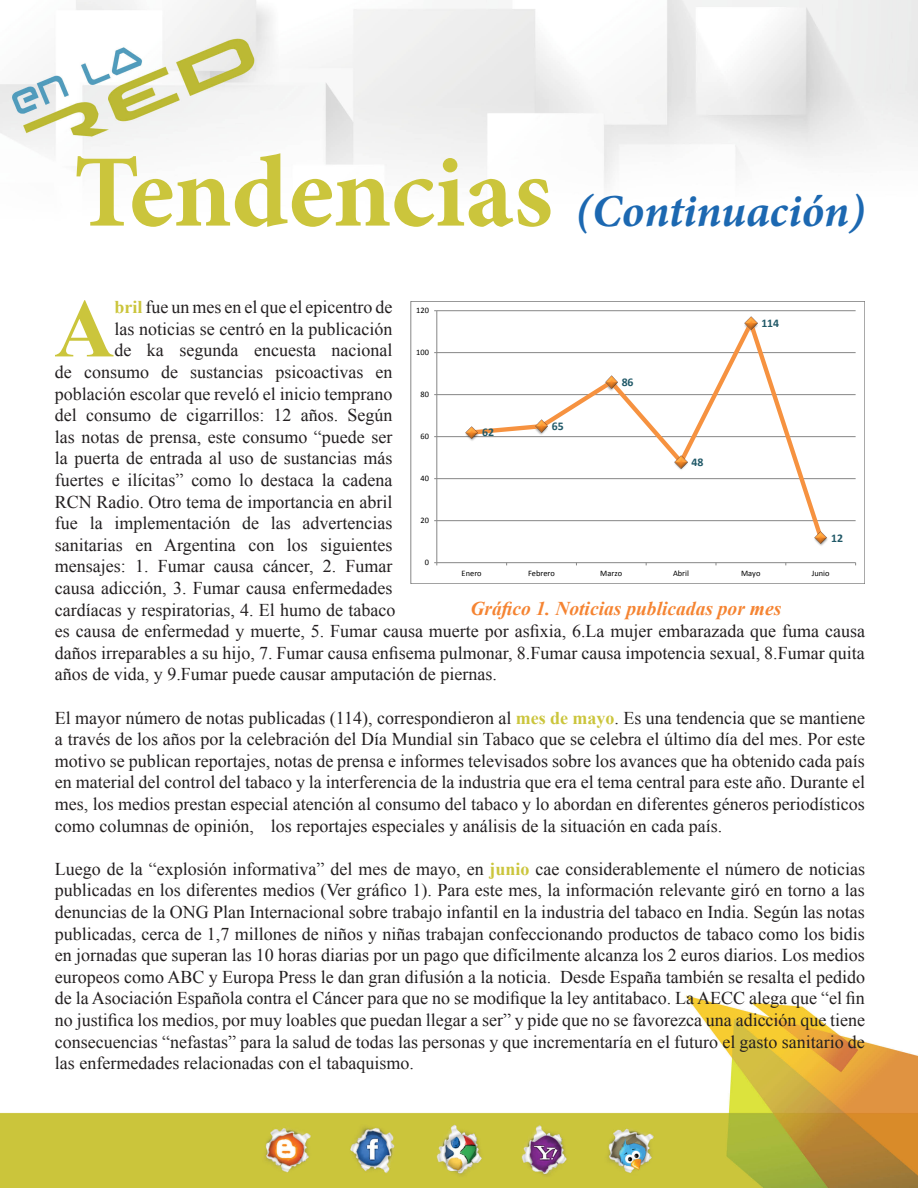
<style>
.page{position:relative;width:918px;height:1188px;background:#fff}
.page>*{position:absolute;margin:0;border:0;box-sizing:border-box;transform-origin:0 0}
.t1{font:700 102.9px "Minion Pro";color:#cbc53c}
.t2{font:700 83.25px "Times New Roman";color:#cbc53c}
.t3{font:italic 700 45.75px "Minion Pro";letter-spacing:-.005em;color:#1c68b1}
.t4{font:italic 700 19.5px "Times New Roman";color:#f58432}
.t5{font:18px/21.6px "Times New Roman";color:#231f20;text-align:justify}
.t6{font:700 11.85px "Calibri";letter-spacing:-.005em;color:#215968}
.t7{font:8.4px "Calibri";color:#000}
.s1{font-weight:700;color:#cbc53c}
</style>
<div class="page">
<img style="left:0;top:0;width:918px;height:1188px">
<div style="left:411px;top:301px;width:454px;height:283px;background:#fff"></div>
<hr style="left:437px;top:520px;width:419px;height:1px;background:#868686">
<hr style="left:437px;top:478px;width:419px;height:1px;background:#868686">
<hr style="left:437px;top:436px;width:419px;height:1px;background:#868686">
<hr style="left:437px;top:394px;width:419px;height:1px;background:#868686">
<hr style="left:437px;top:352px;width:419px;height:1px;background:#868686">
<hr style="left:437px;top:310px;width:419px;height:1px;background:#868686">
<hr style="left:437px;top:311px;width:1px;height:252px;background:#868686">
<hr style="left:437px;top:562px;width:419px;height:1px;background:#868686">
<svg style="left:467px;top:316px;width:359px;height:215px"></svg>
<svg style="left:465px;top:426px;width:13px;height:13px"></svg>
<svg style="left:535px;top:420px;width:13px;height:12px"></svg>
<svg style="left:605px;top:376px;width:13px;height:12px"></svg>
<svg style="left:675px;top:456px;width:12px;height:12px"></svg>
<svg style="left:745px;top:317px;width:12px;height:13px"></svg>
<svg style="left:814px;top:531px;width:13px;height:13px"></svg>
<div style="left:411px;top:301px;width:454px;height:283px;border:1px solid #868686"></div>
<p class="t1" style="left:74px;top:120px;width:481px">Tendencias</p>
<p class="t3" style="left:575px;top:178px;width:291px">(Continuación)</p>
<p class="t2" style="left:54px;top:271px;width:62px">A</p>
<p class="t5" style="left:114px;top:296px;width:280px"><span class="s1">bril</span> fue un mes en el que el epicentro de</p>
<p class="t7" style="left:416px;top:305px;width:14px">120</p>
<p class="t6" style="left:761px;top:316px;width:19px">114</p>
<p class="t5" style="left:114px;top:318px;width:280px">las noticias se centró en la publicación</p>
<p class="t5" style="left:114px;top:339px;width:280px">de ka segunda encuesta nacional</p>
<p class="t5" style="left:55px;top:361px;width:339px">de consumo de sustancias psicoactivas en</p>
<p class="t5" style="left:55px;top:383px;width:339px">población escolar que reveló el inicio temprano</p>
<p class="t5" style="left:55px;top:404px;width:339px">del consumo de cigarrillos: 12 años. Según</p>
<p class="t5" style="left:55px;top:426px;width:339px">las notas de prensa, este consumo “puede ser</p>
<p class="t5" style="left:55px;top:447px;width:339px">la puerta de entrada al uso de sustancias más</p>
<p class="t5" style="left:55px;top:469px;width:339px">fuertes e ilícitas” como lo destaca la cadena</p>
<p class="t5" style="left:55px;top:491px;width:339px">RCN Radio. Otro tema de importancia en abril</p>
<p class="t5" style="left:55px;top:512px;width:339px">fue la implementación de las advertencias</p>
<p class="t5" style="left:55px;top:534px;width:339px">sanitarias en Argentina con los siguientes</p>
<p class="t5" style="left:55px;top:555px;width:339px">mensajes: 1. Fumar causa cáncer, 2. Fumar</p>
<p class="t5" style="left:55px;top:577px;width:339px">causa adicción, 3. Fumar causa enfermedades</p>
<p class="t5" style="left:55px;top:599px;width:342px">cardíacas y respiratorias, 4. El humo de tabaco</p>
<p class="t5" style="left:55px;top:620px;width:812px">es causa de enfermedad y muerte, 5. Fumar causa muerte por asfixia, 6.La mujer embarazada que fuma causa</p>
<p class="t5" style="left:55px;top:642px;width:811px">daños irreparables a su hijo, 7. Fumar causa enfisema pulmonar, 8.Fumar causa impotencia sexual, 8.Fumar quita</p>
<p class="t5" style="left:55px;top:663px;width:443px">años de vida, y 9.Fumar puede causar amputación de piernas.</p>
<p class="t5" style="left:55px;top:707px;width:812px">El mayor número de notas publicadas (114), correspondieron al <span class="s1">mes de mayo</span>. Es una tendencia que se mantiene a través de los años por la celebración del Día Mundial sin Tabaco que se celebra el último día del mes. Por este motivo se publican reportajes, notas de prensa e informes televisados sobre los avances que ha obtenido cada país en material del control del tabaco y la interferencia de la industria que era el tema central para este año. Durante el mes, los medios prestan especial atención al consumo del tabaco y lo abordan en diferentes géneros periodísticos como columnas de opinión, los reportajes especiales y análisis de la situación en cada país.</p>
<p class="t5" style="left:55px;top:858px;width:812px">Luego de la “explosión informativa” del mes de mayo, en <span class="s1">junio</span> cae considerablemente el número de noticias publicadas en los diferentes medios (Ver gráfico 1). Para este mes, la información relevante giró en torno a las denuncias de la ONG Plan Internacional sobre trabajo infantil en la industria del tabaco en India. Según las notas publicadas, cerca de 1,7 millones de niños y niñas trabajan confeccionando productos de tabaco como los bidis en jornadas que superan las 10 horas diarias por un pago que difícilmente alcanza los 2 euros diarios. Los medios europeos como ABC y Europa Press le dan gran difusión a la noticia. Desde España también se resalta el pedido de la Asociación Española contra el Cáncer para que no se modifique la ley antitabaco. La AECC alega que “el fin no justifica los medios, por muy loables que puedan llegar a ser” y pide que no se favorezca una adicción que tiene consecuencias “nefastas” para la salud de todas las personas y que incrementaría en el futuro el gasto sanitario de las enfermedades relacionadas con el tabaquismo.</p>
<p class="t7" style="left:416px;top:347px;width:14px">100</p>
<p class="t6" style="left:622px;top:375px;width:13px">86</p>
<p class="t7" style="left:420px;top:389px;width:10px">80</p>
<p class="t6" style="left:552px;top:419px;width:13px">65</p>
<p class="t6" style="left:482px;top:425px;width:13px">62</p>
<p class="t7" style="left:420px;top:431px;width:10px">60</p>
<p class="t6" style="left:692px;top:454px;width:13px">48</p>
<p class="t7" style="left:420px;top:473px;width:10px">40</p>
<p class="t7" style="left:420px;top:515px;width:10px">20</p>
<p class="t6" style="left:831px;top:530px;width:13px">12</p>
<p class="t7" style="left:425px;top:557px;width:6px">0</p>
<p class="t7" style="left:462px;top:568px;width:22px">Enero</p>
<p class="t7" style="left:528px;top:568px;width:28px">Febrero</p>
<p class="t7" style="left:600px;top:568px;width:23px">Marzo</p>
<p class="t7" style="left:673px;top:568px;width:18px">Abril</p>
<p class="t7" style="left:741px;top:568px;width:21px">Mayo</p>
<p class="t7" style="left:812px;top:568px;width:19px">Junio</p>
<p class="t4" style="left:470px;top:595px;width:312px">Gráfico 1. Noticias publicadas por mes</p>
</div>
